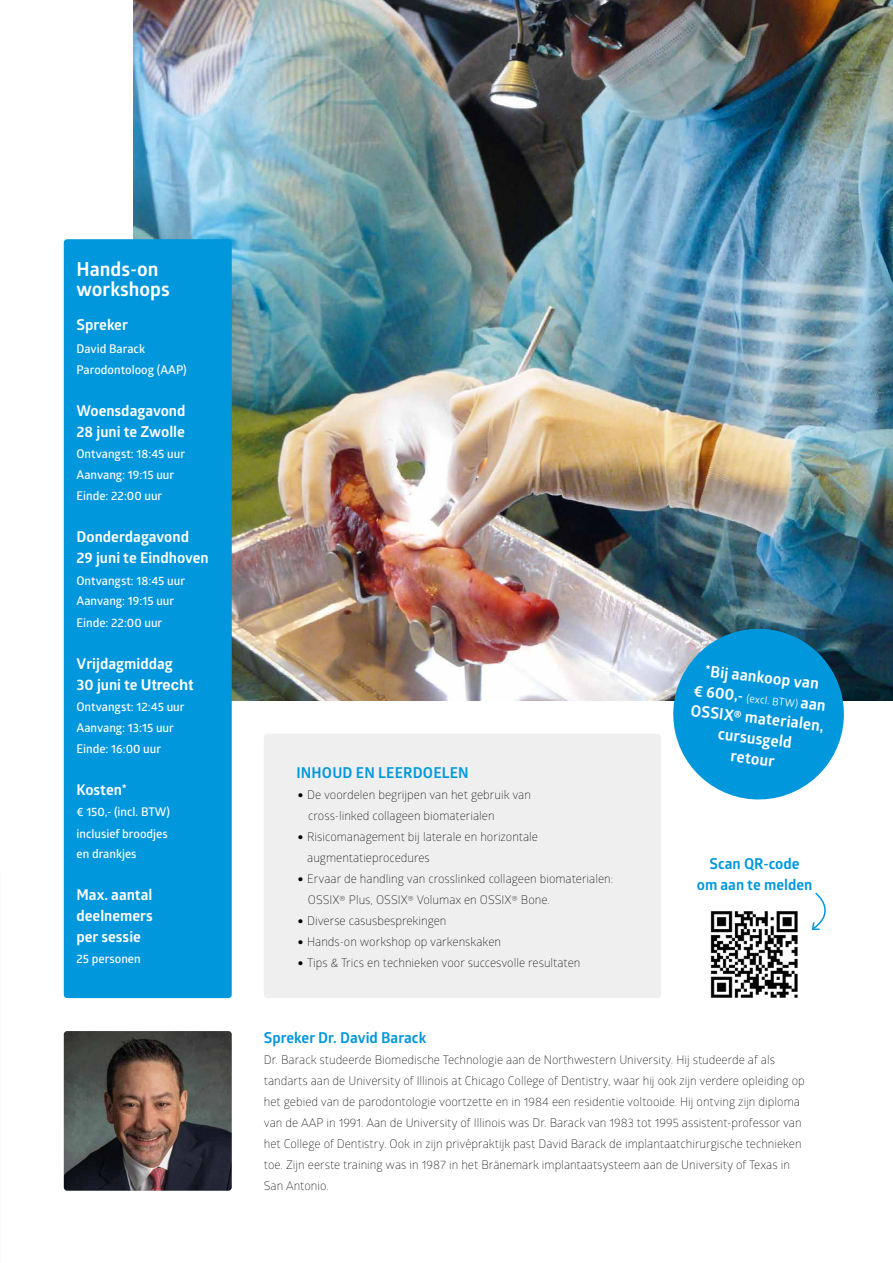
<style>
.page{position:relative;width:893px;height:1263px;background:#fff}
.page>*{position:absolute;margin:0;border:0;box-sizing:border-box;transform-origin:0 0}
.t1{font:700 19.5px/19.5px "Glober";color:#fff}
.t2{font:700 15.75px/20.4px "Glober";color:#fff;text-align:center}
.t3{font:700 15px/21px "Glober";color:#fff}
.t4{font:700 15px/21px "Glober";color:#0097dd;text-align:center}
.t5{font:300 12px/21px "Glober";color:#000}
.t6{font:600 12px/21px "Glober";color:#fff}
.t7{font:10.5px "Glober";color:#fff}
.s1{font-family:"Arial"}
.s2{font-weight:600;font-size:24px}
.s3{font-weight:700;font-size:15.75px}
</style>
<div class="page">
<img style="left:134px;top:0;width:759px;height:701px">
<div style="left:264px;top:734px;width:397px;height:264px;background:#efeff0;border-radius:3px"></div>
<svg style="left:665px;top:620px;width:187px;height:180px;background:#36a0d2"></svg>
<div style="left:64px;top:239px;width:168px;height:759px;background:#0097dd;border-radius:3px"></div>
<img style="left:64px;top:1031px;width:168px;height:160px">
<img style="left:710px;top:911px;width:88px;height:87px">
<svg style="left:811px;top:892px;width:15px;height:39px"></svg>
<h1 class="t1" style="left:77px;top:259px;width:95px">Hands-on workshops</h1>
<p class="t3" style="left:77px;top:314px;width:53px">Spreker</p>
<p class="t6" style="left:77px;top:338px;width:112px">David Barack<br>Parodontoloog (AAP)</p>
<p class="t3" style="left:77px;top:400px;width:110px">Woensdagavond<br>28 juni te Zwolle</p>
<p class="t6" style="left:77px;top:443px;width:110px">Ontvangst: 18:45 uur<br>Aanvang: 19:15 uur<br>Einde: 22:00 uur</p>
<p class="t3" style="left:77px;top:526px;width:134px">Donderdagavond<br>29 juni te Eindhoven</p>
<p class="t6" style="left:77px;top:569px;width:110px">Ontvangst: 18:45 uur<br>Aanvang: 19:15 uur<br>Einde: 22:00 uur</p>
<p class="t3" style="left:77px;top:652px;width:118px">Vrijdagmiddag<br>30 juni te <span class="s1">Utrecht</span></p>
<p class="t6" style="left:77px;top:696px;width:110px">Ontvangst: 12:45 uur<br>Aanvang: 13:15 uur<br>Einde: 16:00 uur</p>
<p class="t3" style="left:77px;top:779px;width:52px">Kosten*</p>
<p class="t6" style="left:77px;top:801px;width:95px">€ 150,- (incl. BTW) inclusief broodjes en drankjes</p>
<p class="t3" style="left:77px;top:884px;width:78px;text-align:justify">Max. aantal deelnemers per sessie</p>
<p class="t6" style="left:77px;top:948px;width:66px">25 personen</p>
<p class="t4" style="left:296px;top:762px;width:174px">INHOUD EN LEERDOELEN</p>
<p class="t5" style="left:308px;top:784px;width:224px;text-indent:-12px"><span class="s2">•</span> De voordelen begrijpen van het gebruik van cross-linked collageen biomaterialen</p>
<p class="t5" style="left:307px;top:826px;width:232px;text-indent:-11px"><span class="s2">•</span> Risicomanagement bij laterale en horizontale augmentatieprocedures</p>
<p class="t5" style="left:308px;top:868px;width:307px;text-indent:-11px"><span class="s2">•</span> Ervaar de handling van crosslinked collageen biomaterialen:<br>OSSIX® Plus, OSSIX® Volumax en OSSIX® Bone.</p>
<p class="t5" style="left:296px;top:910px;width:152px"><span class="s2">•</span> Diverse casusbesprekingen</p>
<p class="t5" style="left:296px;top:931px;width:206px"><span class="s2">•</span> Hands-on workshop op varkenskaken</p>
<p class="t5" style="left:296px;top:952px;width:286px"><span class="s2">•</span> Tips &amp; Trics en technieken voor succesvolle resultaten</p>
<h2 class="t2" style="left:706px;top:661px;width:116px;rotate:6deg">*Bij aankoop van</h2>
<p class="t7" style="left:694px;top:685px;width:134px;rotate:6deg"><span class="s3">€ 600,-</span> (excl. BTW) <span class="s3">aan</span></p>
<h2 class="t2" style="left:692px;top:700px;width:136px;rotate:6deg">OSSIX® materialen, cursusgeld<br>retour</h2>
<p class="t4" style="left:697px;top:853px;width:117px">Scan QR-code<br>om aan te melden</p>
<p class="t4" style="left:264px;top:1027px;width:164px">Spreker Dr. David Barack</p>
<p class="t5" style="left:264px;top:1049px;width:543px">Dr. Barack studeerde Biomedische Technologie aan de Northwestern University. Hij studeerde af als tandarts aan de University of Illinois at Chicago College of Dentistry, waar hij ook zijn verdere opleiding op het gebied van de parodontologie voortzette en in 1984 een residentie voltooide. Hij ontving zijn diploma van de AAP in 1991. Aan de University of Illinois was Dr. Barack van 1983 tot 1995 assistent-professor van het College of Dentistry. Ook in zijn privépraktijk past David Barack de implantaatchirurgische technieken toe. Zijn eerste training was in 1987 in het Bränemark implantaatsysteem aan de University of Texas in San Antonio.</p>
</div>
